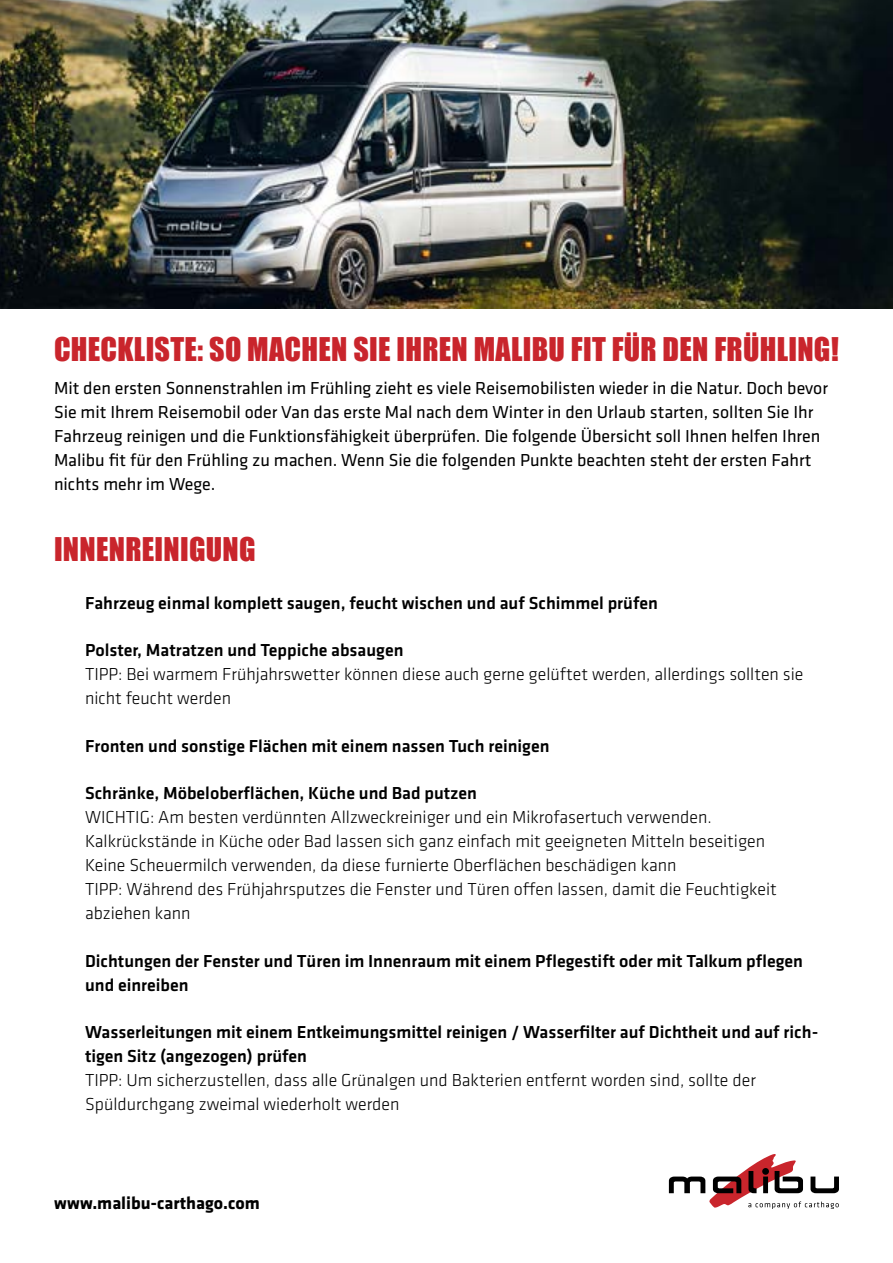
<style>
.page{position:relative;width:893px;height:1263px;background:#fff}
.page>*{position:absolute;margin:0;border:0;box-sizing:border-box;transform-origin:0 0}
.t1{font:30px "Impact";letter-spacing:.01em;color:#c9252c}
.t2{font:300 18px/24px "Klavika";color:#000}
.t3{font:500 18px/24px "Klavika";color:#000}
.t4{font:18px/24px "Klavika";color:#000}
.t5{font:700 18px "Klavika";color:#000}
</style>
<div class="page">
<svg style="left:669px;top:1154px;width:170px;height:55px"></svg>
<img style="left:0;top:0;width:893px;height:308px">
<h1 class="t1" style="left:54px;top:326px;width:786px">CHECKLISTE: SO MACHEN SIE IHREN MALIBU FIT FÜR DEN FRÜHLING!</h1>
<p class="t4" style="left:54px;top:376px;width:775px">Mit den ersten Sonnenstrahlen im Frühling zieht es viele Reisemobilisten wieder in die Natur. Doch bevor Sie mit Ihrem Reisemobil oder Van das erste Mal nach dem Winter in den Urlaub starten, sollten Sie Ihr Fahrzeug reinigen und die Funktionsfähigkeit überprüfen. Die folgende Übersicht soll Ihnen helfen Ihren Malibu fit für den Frühling zu machen. Wenn Sie die folgenden Punkte beachten steht der ersten Fahrt nichts mehr im Wege.</p>
<h1 class="t1" style="left:54px;top:525px;width:203px">INNENREINIGUNG</h1>
<p class="t3" style="left:85px;top:590px;width:574px">Fahrzeug einmal komplett saugen, feucht wischen und auf Schimmel prüfen</p>
<p class="t3" style="left:85px;top:638px;width:320px">Polster, Matratzen und Teppiche absaugen</p>
<p class="t2" style="left:85px;top:662px;width:720px">TIPP: Bei warmem Frühjahrswetter können diese auch gerne gelüftet werden, allerdings sollten sie nicht feucht werden</p>
<p class="t3" style="left:85px;top:733px;width:466px">Fronten und sonstige Flächen mit einem nassen Tuch reinigen</p>
<p class="t3" style="left:85px;top:781px;width:393px">Schränke, Möbeloberflächen, Küche und Bad putzen</p>
<p class="t2" style="left:85px;top:805px;width:693px">WICHTIG: Am besten verdünnten Allzweckreiniger und ein Mikrofasertuch verwenden.<br>Kalkrückstände in Küche oder Bad lassen sich ganz einfach mit geeigneten Mitteln beseitigen Keine Scheuermilch verwenden, da diese furnierte Oberflächen beschädigen kann<br>TIPP: Während des Frühjahrsputzes die Fenster und Türen offen lassen, damit die Feuchtigkeit abziehen kann</p>
<p class="t3" style="left:85px;top:948px;width:719px">Dichtungen der Fenster und Türen im Innenraum mit einem Pflegestift oder mit Talkum pflegen und einreiben</p>
<p class="t3" style="left:85px;top:1020px;width:735px">Wasserleitungen mit einem Entkeimungsmittel reinigen / Wasserfilter auf Dichtheit und auf rich&shy;tigen Sitz (angezogen) prüfen</p>
<p class="t2" style="left:85px;top:1068px;width:672px">TIPP: Um sicherzustellen, dass alle Grünalgen und Bakterien entfernt worden sind, sollte der<br>Spüldurchgang zweimal wiederholt werden</p>
<p class="t5" style="left:54px;top:1190px;width:207px">www.malibu-carthago.com</p>
</div>
